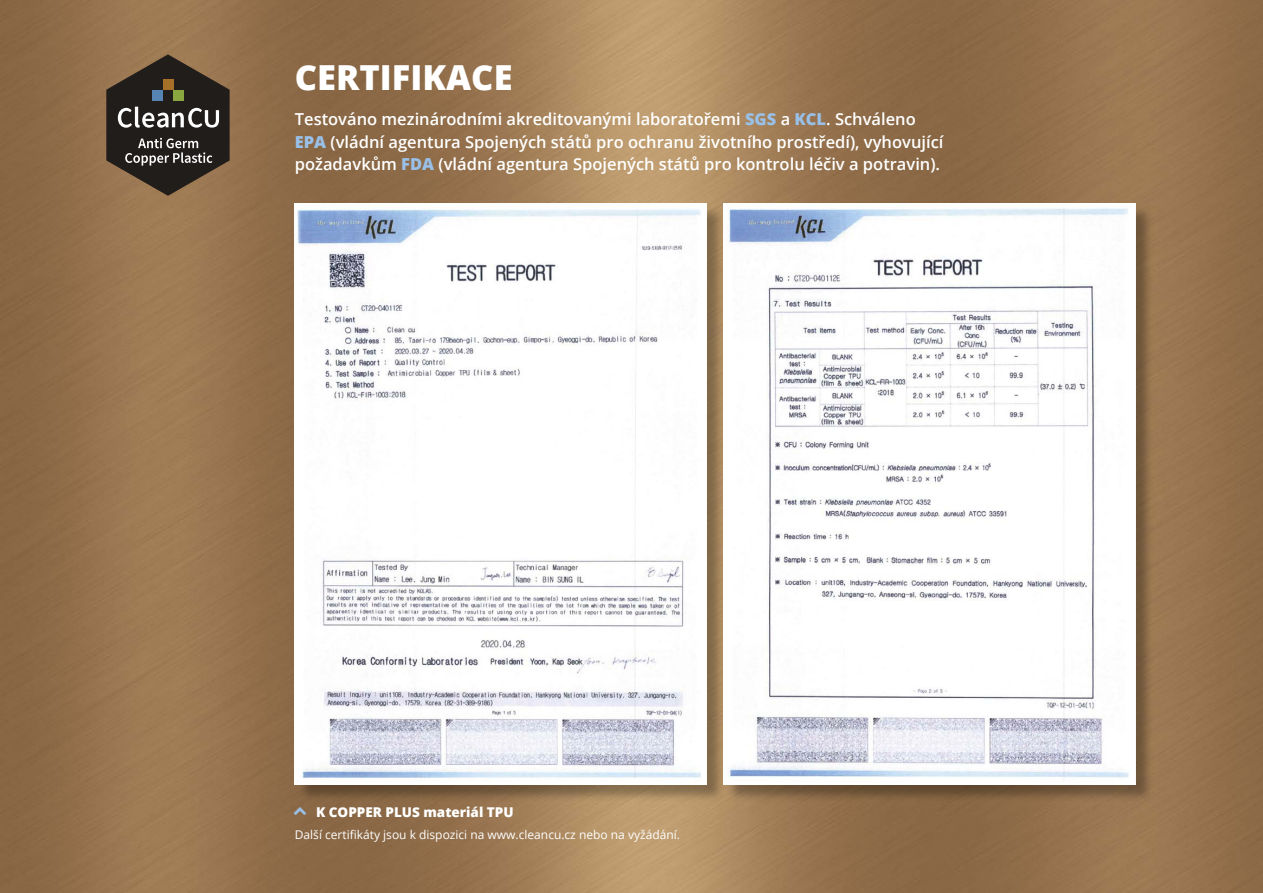
<style>
.page{position:relative;width:1263px;height:893px;background:#fff}
.page>*{position:absolute;margin:0;border:0;box-sizing:border-box;transform-origin:0 0}
.nadpis1{font:800 34.5px "Open Sans";color:#fff}
.text{font:600 16.5px/22.5px "Open Sans";color:#fff}
.text-2{font:800 13.5px "Open Sans";color:#fff}
.text-3{font:12px "Open Sans";color:#fff}
.s1{font-weight:800;color:#99c0e8}
</style>
<div class="page">
<img style="left:0;top:0;width:1263px;height:893px">
<svg style="left:106px;top:54px;width:124px;height:142px;background:#52463b"></svg>
<div style="left:297px;top:205px;width:428px;height:598px;background:#000;opacity:.3"></div>
<img style="left:295px;top:203px;width:411px;height:581px">
<div style="left:726px;top:205px;width:428px;height:598px;background:#000;opacity:.3"></div>
<img style="left:724px;top:203px;width:411px;height:581px">
<svg style="left:294px;top:808px;width:12px;height:7px"></svg>
<p class="nadpis1" style="left:295px;top:51px;width:219px">CERTIFIKACE</p>
<p class="text" style="left:295px;top:108px;width:650px">Testováno mezinárodními akreditovanými laboratořemi <span class="s1">SGS</span> a <span class="s1">KCL</span>. Schváleno<br><span class="s1">EPA</span> (vládní agentura Spojených států pro ochranu životního prostředí), vyhovující požadavkům <span class="s1">FDA</span> (vládní agentura Spojených států pro kontrolu léčiv a potravin).</p>
<p class="text-2" style="left:316px;top:802px;width:199px">K COPPER PLUS materiál TPU</p>
<p class="text-3" style="left:295px;top:826px;width:387px">Další certifikáty jsou k dispozici na www.cleancu.cz nebo na vyžádání.</p>
</div>
